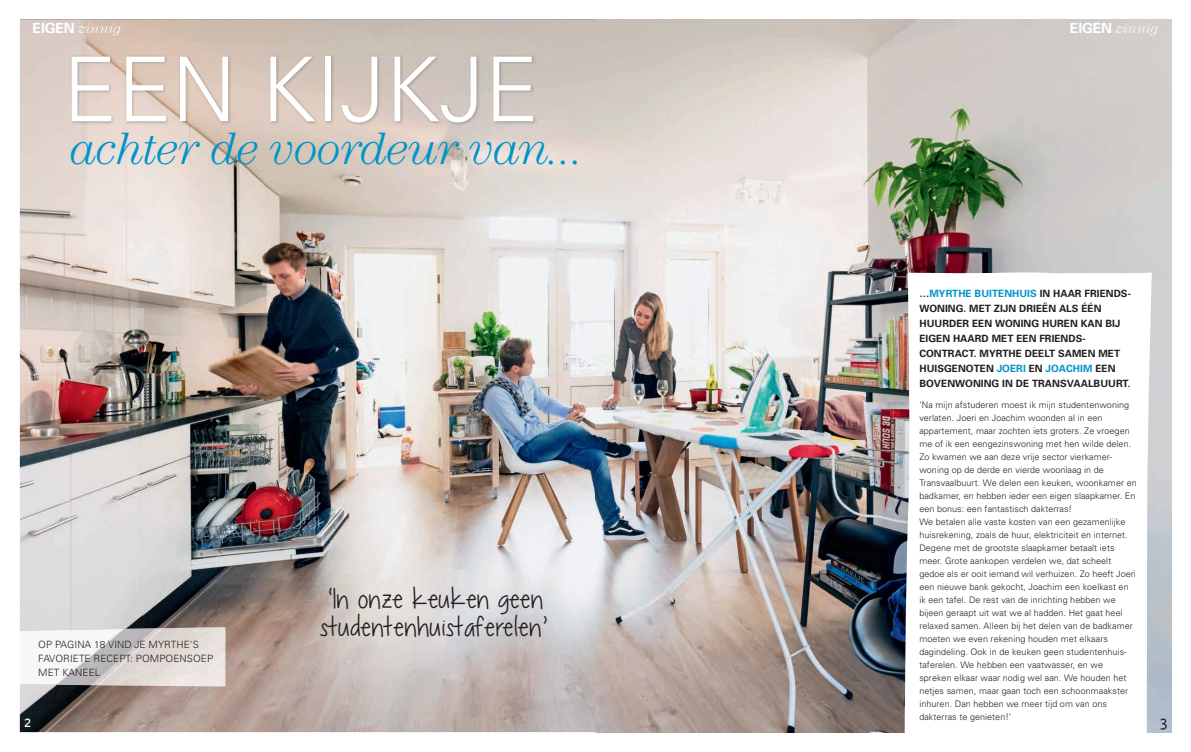
<style>
.page{position:relative;width:1191px;height:752px;background:#fff}
.page>*{position:absolute;margin:0;border:0;box-sizing:border-box;transform-origin:0 0}
.t1{font:300 89.3px "Univers";color:#fff}
.t2{font:italic 300 46.3px "Century";letter-spacing:-.02em;color:#0094c8}
.t3{font:38.5px/28.5px "Chocolate Covered Raindrops";color:#231f20}
.t4{font:300 18px "Triplex";color:#fff}
.t5{font:300 18px "Triplex";color:#231f20}
.t6{font:italic 300 14px "Century";color:#fff}
.t7{font:700 10px/15px "Univers";letter-spacing:.005em;color:#231f20}
.t8{font:300 10px/13.8px "Univers";letter-spacing:.005em;color:#231f20}
.t9{font:300 9px/13px "Univers";letter-spacing:.005em;color:#231f20}
.s1{font-family:"Univers";font-weight:700;font-style:normal}
.s2{color:#0094c8}
</style>
<div class="page">
<img style="left:20px;top:20px;width:575px;height:711px">
<img style="left:70px;top:54px;width:467px;height:72px">
<img style="left:20px;top:626px;width:205px;height:60px">
<img style="left:595px;top:20px;width:576px;height:711px">
<svg style="left:903px;top:272px;width:266px;height:461px"></svg>
<h3 class="t6" style="left:33px;top:20px;width:90px"><span class="s1">EIGEN</span> zinnig</h3>
<h1 class="t1" style="left:63px;top:36px;width:478px">EEN KIJKJE</h1>
<h2 class="t2" style="left:71px;top:122px;width:516px">achter de voordeur van...</h2>
<p class="t8" style="left:38px;top:637px;width:176px">OP PAGINA 18 VIND JE MYRTHE'S<br>FAVORIETE RECEPT: POMPOENSOEP<br>MET KANEEL</p>
<h3 class="t4" style="left:24px;top:711px;width:9px">2</h3>
<h3 class="t3" style="left:314px;top:583px;width:229px">‘In onze keuken geen studentenhuistaferelen’</h3>
<h3 class="t6" style="left:1070px;top:20px;width:90px"><span class="s1">EIGEN</span> zinnig</h3>
<p class="t7" style="left:919px;top:285px;width:213px">…<span class="s2">MYRTHE BUITENHUIS</span> IN HAAR FRIENDS-<br>WONING. MET ZIJN DRIEËN ALS ÉÉN<br>HUURDER EEN WONING HUREN KAN BIJ<br>EIGEN HAARD MET EEN FRIENDS-<br>CONTRACT. MYRTHE DEELT SAMEN MET<br>HUISGENOTEN <span class="s2">JOERI</span> EN <span class="s2">JOACHIM</span> EEN<br>BOVENWONING IN DE TRANSVAALBUURT.</p>
<p class="t9" style="left:919px;top:398px;width:219px">‘Na mijn afstuderen moest ik mijn studentenwoning verlaten. Joeri en Joachim woonden al in een appartement, maar zochten iets groters. Ze vroegen me of ik een eengezinswoning met hen wilde delen.<br>Zo kwamen we aan deze vrije sector vierkamer&shy;woning op de derde en vierde woonlaag in de Transvaalbuurt. We delen een keuken, woonkamer en badkamer, en hebben ieder een eigen slaapkamer. En een bonus: een fantastisch dakterras!<br>We betalen alle vaste kosten van een gezamenlijke huisrekening, zoals de huur, elektriciteit en internet.<br>Degene met de grootste slaapkamer betaalt iets meer. Grote aankopen verdelen we, dat scheelt gedoe als er ooit iemand wil verhuizen. Zo heeft Joeri een nieuwe bank gekocht, Joachim een koelkast en ik een tafel. De rest van de inrichting hebben we bijeen geraapt uit wat we al hadden. Het gaat heel relaxed samen. Alleen bij het delen van de badkamer moeten we even rekening houden met elkaars dagindeling. Ook in de keuken geen studentenhuis&shy;taferelen. We hebben een vaatwasser, en we spreken elkaar waar nodig wel aan. We houden het netjes samen, maar gaan toch een schoonmaakster inhuren. Dan hebben we meer tijd om van ons dakterras te genieten!’</p>
<h3 class="t5" style="left:1159px;top:711px;width:9px">3</h3>
</div>
